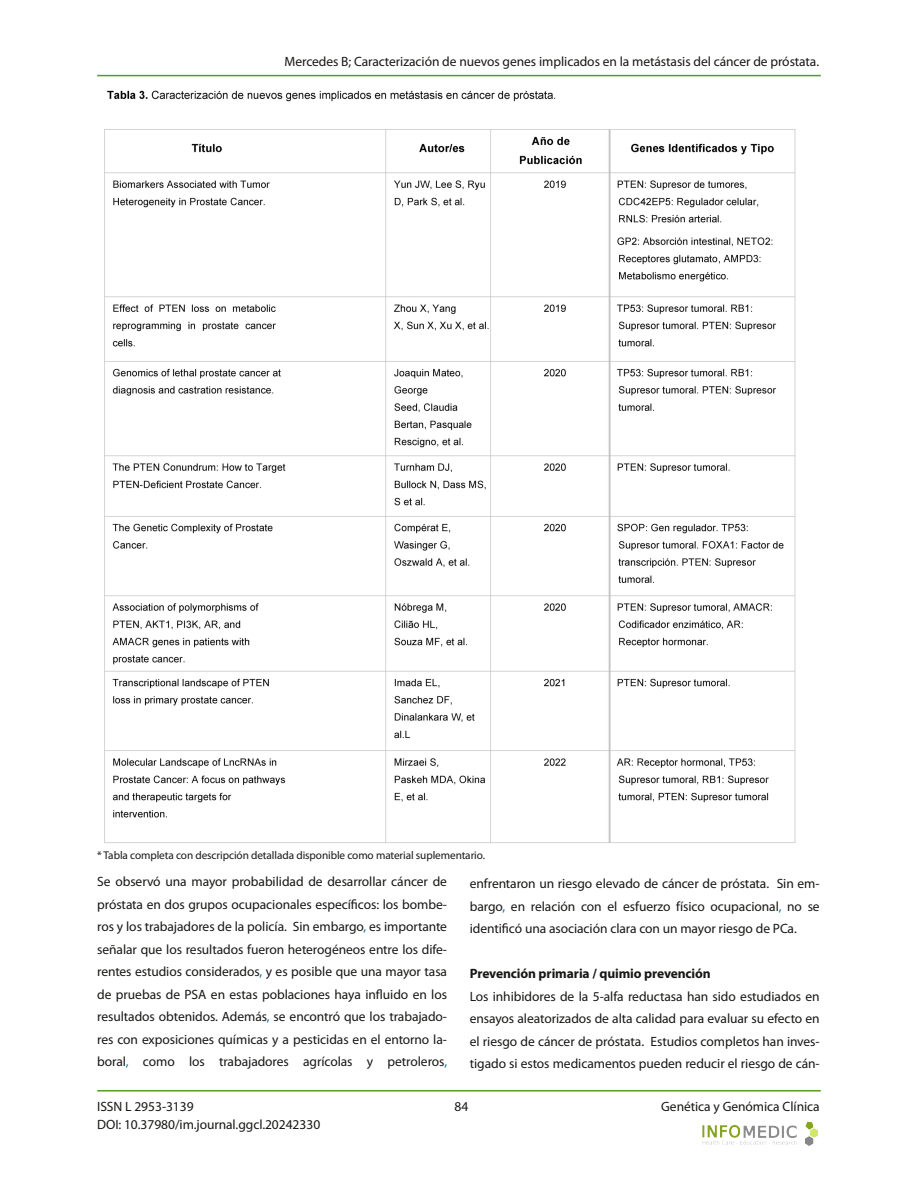
<style>
.page{position:relative;width:918px;height:1188px;background:#fff}
.page>*{position:absolute;margin:0;border:0;box-sizing:border-box;transform-origin:0 0}
.t1{font:13.5px/22.5px "Myriad Pro";letter-spacing:-.005em;color:#181715;text-align:justify}
.t2{font:700 13.5px "Myriad Pro";letter-spacing:-.005em;color:#181715}
.t3{font:11.25px "Myriad Pro";letter-spacing:-.01em;color:#181715}
.s1{color:#00679f}
</style>
<div class="page">
<hr style="left:97px;top:75px;width:724px;height:1px;background:#579d1c">
<hr style="left:97px;top:1090px;width:724px;height:2px;background:#579d1c">
<img style="left:702px;top:1121px;width:116px;height:25px">
<img style="left:104px;top:90px;width:692px;height:753px">
<p class="t1" style="left:285px;top:51px;width:536px">Mercedes B; Caracterización de nuevos genes implicados en la metástasis del cáncer de próstata.</p>
<p class="t3" style="left:97px;top:851px;width:389px">* Tabla completa con descripción detallada disponible como material suplementario.</p>
<p class="t1" style="left:97px;top:872px;width:351px">Se observó una mayor probabilidad de desarrollar cáncer de próstata en dos grupos ocupacionales específicos: los bombe&shy;ros y los trabajadores de la policía. Sin embargo<span class="s1">,</span> es importante señalar que los resultados fueron heterogéneos entre los dife&shy;rentes estudios considerados<span class="s1">,</span> y es posible que una mayor tasa de pruebas de PSA en estas poblaciones haya influido en los resultados obtenidos. Además<span class="s1">,</span> se encontró que los trabajado&shy;res con exposiciones químicas y a pesticidas en el entorno la&shy;boral<span class="s1">,</span> como los trabajadores agrícolas y petroleros<span class="s1">,</span></p>
<p class="t1" style="left:470px;top:873px;width:351px">enfrentaron un riesgo elevado de cáncer de próstata. Sin em&shy;bargo<span class="s1">,</span> en relación con el esfuerzo físico ocupacional<span class="s1">,</span> no se identificó una asociación clara con un mayor riesgo de PCa.</p>
<p class="t2" style="left:470px;top:968px;width:243px">Prevención primaria / quimio prevención</p>
<p class="t1" style="left:470px;top:986px;width:352px">Los inhibidores de la 5-alfa reductasa han sido estudiados en ensayos aleatorizados de alta calidad para evaluar su efecto en el riesgo de cáncer de próstata. Estudios completos han inves&shy;tigado si estos medicamentos pueden reducir el riesgo de cán-</p>
<p class="t1" style="left:97px;top:1096px;width:98px">ISSN L 2953-3139</p>
<p class="t1" style="left:97px;top:1115px;width:225px">DOI: 10.37980/im.journal.ggcl.20242330</p>
<p class="t1" style="left:454px;top:1096px;width:15px">84</p>
<p class="t1" style="left:661px;top:1097px;width:160px">Genética y Genómica Clínica</p>
</div>
